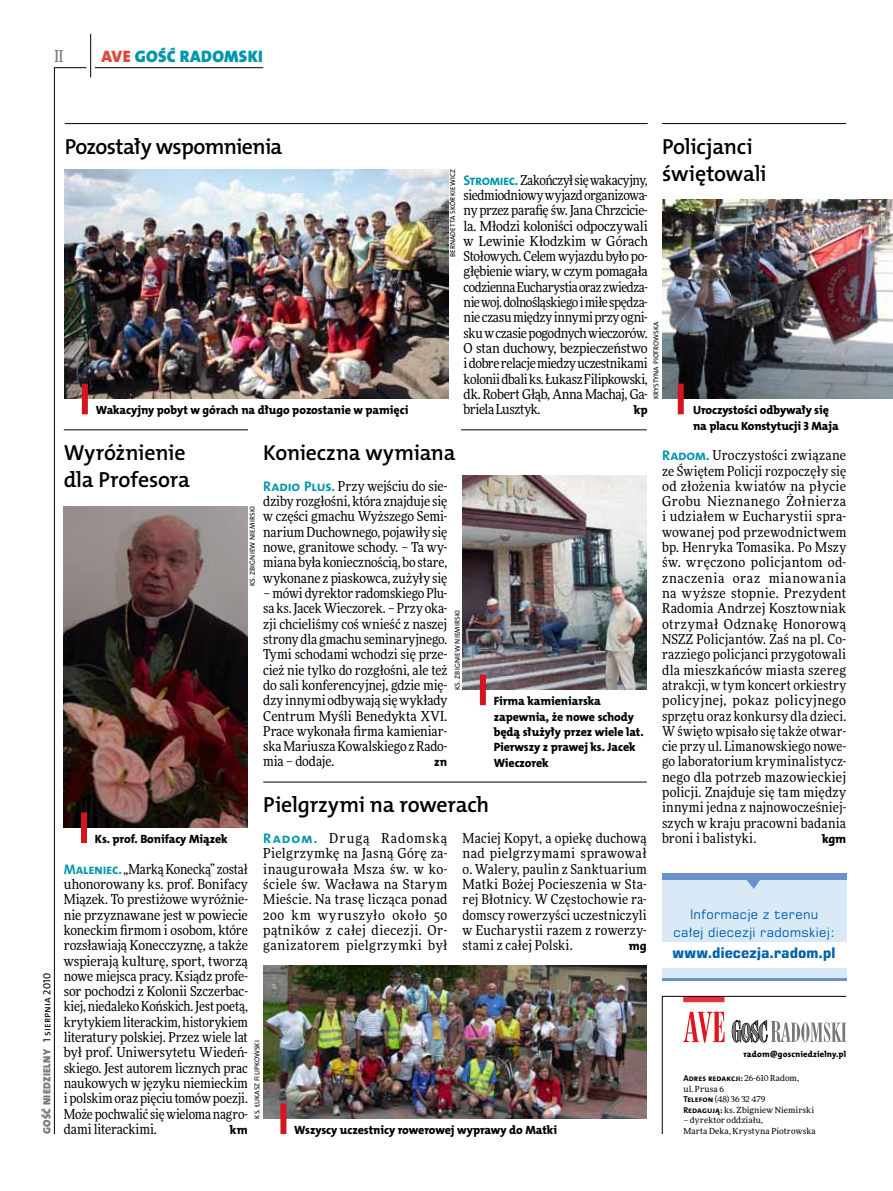
<style>
.page{position:relative;width:893px;height:1191px;background:#fff}
.page>*{position:absolute;margin:0;border:0;box-sizing:border-box;transform-origin:0 0}
.t1{font:21.9px/26.7px "The Mix HP6 Se Bld";letter-spacing:-.015em;color:#000}
.t2{font:21.75px "The Mix HP6 Se Bld";letter-spacing:-.015em;color:#000}
.t3{font:16.65px "The Mix HP9 Blk";letter-spacing:.02em;color:#0096aa}
.t4{font:500 16.5px "Freeday Narrow";color:#787779;scale:.9 1}
.t5{font:13.65px/15.3px "Freeday Narrow News";color:#000;text-align:justify}
.t6{font:700 13.5px "Square 721 PL";letter-spacing:-.015em;color:#0062ac}
.t7{font:12.3px "The Mix HP8 Ex Bld";color:#000}
.t8{font:12px/15.3px "The Mix HP8 Ex Bld";letter-spacing:-.005em;color:#000}
.t9{font:12px/18px "Square 721 PL";letter-spacing:.025em;color:#0062ac;text-align:center}
.t10{font:10.5px "The Mix HP9 Blk";letter-spacing:.025em;color:#787779}
.t11{font:8.55px "The Mix HP7 Bld";letter-spacing:.005em;color:#000}
.t12{font:8.55px "The Mix HP8 Ex Bld";letter-spacing:.015em;color:#000}
.t13{font:8.4px/10.5px "Freeday News";letter-spacing:.02em;color:#000}
.t14{font:7.2px "The Mix HP5 Plain";letter-spacing:.015em;color:#000}
.s1{color:#db4a39}
.s2{font-family:"The Mix HP7 Bld";font-size:13.95px;color:#0096aa}
.s3{font-family:"The Mix HP5 Plain";color:#000}
.s4{font-family:"Freeday News";font-size:8.4px}
.s5{font-family:"The Mix HP7 Bld";font-size:8.55px}
</style>
<div class="page">
<hr style="left:54px;top:67px;width:1px;height:1067px;background:#000">
<hr style="left:90px;top:34px;width:1px;height:43px;background:#000">
<hr style="left:54px;top:67px;width:32px;height:1px;background:#000">
<hr style="left:95px;top:67px;width:168px;height:1px;background:#000">
<hr style="left:461px;top:429px;width:186px;height:1px;background:#000">
<img style="left:463px;top:475px;width:183px;height:215px">
<div style="left:480px;top:674px;width:6px;height:31px;background:#d3151f"></div>
<svg style="left:662px;top:996px;width:185px;height:138px"></svg>
<div style="left:662px;top:873px;width:184px;height:108px;background:#dae9f6"></div>
<div style="left:662px;top:873px;width:184px;height:7px;background:#6b93c9"></div>
<hr style="left:662px;top:978px;width:184px;height:3px;background:#6b93c9">
<div style="left:662px;top:942px;width:184px;height:25px;background:#fff"></div>
<svg style="left:746px;top:880px;width:14px;height:9px"></svg>
<img style="left:64px;top:506px;width:184px;height:321px">
<hr style="left:64px;top:429px;width:184px;height:1px;background:#000">
<div style="left:81px;top:812px;width:6px;height:31px;background:#d3151f"></div>
<hr style="left:263px;top:781px;width:384px;height:1px;background:#000">
<img style="left:263px;top:965px;width:384px;height:153px">
<div style="left:280px;top:1103px;width:6px;height:31px;background:#d3151f"></div>
<img style="left:662px;top:200px;width:231px;height:199px">
<div style="left:678px;top:384px;width:6px;height:30px;background:#d3151f"></div>
<hr style="left:65px;top:123px;width:583px;height:1px;background:#000">
<img style="left:65px;top:169px;width:383px;height:230px">
<div style="left:82px;top:384px;width:6px;height:30px;background:#d3151f"></div>
<hr style="left:662px;top:123px;width:184px;height:1px;background:#000">
<p class="t4" style="left:54px;top:46px;width:11px">II</p>
<p class="t3" style="left:101px;top:46px;width:163px"><span class="s1">AVE</span> GOŚĆ RADOMSKI</p>
<h1 class="t1" style="left:65px;top:133px;width:219px">Pozostały wspomnienia</h1>
<p class="t8" style="left:96px;top:403px;width:314px">Wakacyjny pobyt w górach na długo pozostanie w pamięci</p>
<p class="t14" style="left:448px;top:257px;width:90px;rotate:-90deg">Bernadetta Skórkiewicz</p>
<h1 class="t1" style="left:662px;top:133px;width:106px">Policjanci świętowali</h1>
<p class="t5" style="left:464px;top:172px;width:186px"><span class="s2">Stromiec.</span> Zakończył się wakacyjny, siedmiodniowy wyjazd organizowa&shy;ny przez parafię św. Jana Chrzcicie&shy;la. Młodzi koloniści odpoczywali w Lewinie Kłodzkim w Górach Stołowych. Celem wyjazdu było po&shy;głębienie wiary, w czym pomagała codzienna Eucharystia oraz zwiedza&shy;nie woj. dolnośląskiego i miłe spędza&shy;nie czasu między innymi przy ogni&shy;sku w czasie pogodnych wieczorów.<br>O stan duchowy, bezpieczeństwo i dobre relacje miedzy uczestnikami kolonii dbali ks. Łukasz Filipkowski, dk. Robert Głąb, Anna Machaj, Ga&shy;briela Lusztyk.</p>
<p class="t14" style="left:651px;top:399px;width:79px;rotate:-90deg">krystyna piotrowska</p>
<p class="t8" style="left:693px;top:403px;width:147px">Uroczystości odbywały się na placu Konstytucji 3 Maja</p>
<p class="t7" style="left:634px;top:402px;width:16px">kp</p>
<p class="t10" style="left:40px;top:1134px;width:162px;rotate:-90deg">GOŚĆ NIEDZIELNY <span class="s3">1 sierpnia 2010</span></p>
<h1 class="t1" style="left:64px;top:439px;width:128px">Wyróżnienie dla Profesora</h1>
<p class="t14" style="left:248px;top:586px;width:81px;rotate:-90deg">Ks. Zbigniew N iemirski</p>
<h2 class="t2" style="left:263px;top:439px;width:194px">Konieczna wymiana</h2>
<p class="t5" style="left:263px;top:478px;width:186px"><span class="s2">Radio Plus.</span> Przy wejściu do sie&shy;dziby rozgłośni, która znajduje się w części gmachu Wyższego Semi&shy;narium Duchownego, pojawiły się nowe, granitowe schody. – Ta wy&shy;miana była koniecznością, bo stare, wykonane z piaskowca, zużyły się</p>
<p class="t5" style="left:263px;top:585px;width:186px">– mówi dyrektor radomskiego Plu&shy;sa ks. Jacek Wieczorek. – Przy oka&shy;zji chcieliśmy coś wnieść z naszej strony dla gmachu seminaryjnego.<br>Tymi schodami wchodzi się prze&shy;cież nie tylko do rozgłośni, ale też do sali konferencyjnej, gdzie mię&shy;dzy innymi odbywają się wykłady Centrum Myśli Benedykta XVI.<br>Prace wykonała firma kamieniar&shy;ska Mariusza Kowalskiego z Rado&shy;mia – dodaje.</p>
<p class="t14" style="left:453px;top:690px;width:81px;rotate:-90deg">ks. zbigniew niemirski</p>
<p class="t7" style="left:434px;top:754px;width:15px">zn</p>
<p class="t8" style="left:494px;top:693px;width:152px">Firma kamieniarska zapewnia, że nowe schody będą służyły przez wiele lat.<br>Pierwszy z prawej ks. Jacek<br>Wieczorek</p>
<h1 class="t1" style="left:263px;top:792px;width:228px">Pielgrzymi na rowerach</h1>
<p class="t8" style="left:95px;top:831px;width:134px">Ks. prof. Bonifacy Miązek</p>
<p class="t5" style="left:263px;top:830px;width:186px"><span class="s2">Radom.</span> Drugą Radomską Pielgrzymkę na Jasną Górę za&shy;inaugurowała Msza św. w ko&shy;ściele św. Wacława na Starym Mieście. Na trasę licząca ponad 200 km wyruszyło około 50 pątników z całej diecezji. Or&shy;ganizatorem pielgrzymki był</p>
<p class="t5" style="left:463px;top:830px;width:186px">Maciej Kopyt, a opiekę duchową nad pielgrzymami sprawował o. Walery, paulin z Sanktuarium Matki Bożej Pocieszenia w Sta&shy;rej Błotnicy. W Częstochowie ra&shy;domscy rowerzyści uczestniczyli w Eucharystii razem z rowerzy&shy;stami z całej Polski.</p>
<p class="t5" style="left:64px;top:861px;width:186px"><span class="s2">Maleniec.</span> „Marką Konecką” został uhonorowany ks. prof. Bonifacy Miązek. To prestiżowe wyróżnie&shy;nie przyznawane jest w powiecie koneckim firmom i osobom, które rozsławiają Konecczyznę, a także wspierają kulturę, sport, tworzą nowe miejsca pracy. Ksiądz profe&shy;sor pochodzi z Kolonii Szczerbac&shy;kiej, niedaleko Końskich. Jest poetą, krytykiem literackim, historykiem literatury polskiej. Przez wiele lat był prof. Uniwersytetu Wiedeń&shy;skiego. Jest autorem licznych prac naukowych w języku niemieckim i polskim oraz pięciu tomów poezji.<br>Może pochwalić się wieloma nagro&shy;dami literackimi.</p>
<p class="t7" style="left:629px;top:938px;width:19px">mg</p>
<p class="t14" style="left:253px;top:1118px;width:80px;rotate:-90deg">ks. łukasz filipkowski</p>
<p class="t7" style="left:230px;top:1122px;width:19px">km</p>
<p class="t8" style="left:294px;top:1122px;width:264px">Wszyscy uczestnicy rowerowej wyprawy do Matki</p>
<p class="t5" style="left:662px;top:447px;width:186px"><span class="s2">Radom.</span> Uroczystości związane ze Świętem Policji rozpoczęły się od złożenia kwiatów na płycie Grobu Nieznanego Żołnierza i udziałem w Eucharystii spra&shy;wowanej pod przewodnictwem bp. Henryka Tomasika. Po Mszy św. wręczono policjantom od&shy;znaczenia oraz mianowania na wyższe stopnie. Prezydent Radomia Andrzej Kosztowniak otrzymał Odznakę Honorową NSZZ Policjantów. Zaś na pl. Co&shy;razziego policjanci przygotowali dla mieszkańców miasta szereg atrakcji, w tym koncert orkiestry policyjnej, pokaz policyjnego sprzętu oraz konkursy dla dzieci.<br>W święto wpisało się także otwar&shy;cie przy ul. Limanowskiego nowe&shy;go laboratorium kryminalistycz&shy;nego dla potrzeb mazowieckiej policji. Znajduje się tam między innymi jedna z najnowocześniej&shy;szych w kraju pracowni badania broni i balistyki.</p>
<p class="t7" style="left:822px;top:831px;width:26px">kgm</p>
<p class="t9" style="left:673px;top:904px;width:163px">Informacje z terenu<br>całej diecezji radomskiej:</p>
<p class="t6" style="left:673px;top:943px;width:165px">www.diecezja.radom.pl</p>
<p class="t12" style="left:743px;top:1048px;width:104px">radom@goscniedzielny.pl</p>
<p class="t11" style="left:683px;top:1073px;width:117px">Adres redakcji: <span class="s4">26-610 Radom,</span></p>
<p class="t13" style="left:683px;top:1083px;width:132px">ul. Prusa 6<br><span class="s5">Telefon</span> (48) 36 32 479<br><span class="s5">Redagują:</span> ks. Zbigniew Niemirski</p>
<p class="t13" style="left:683px;top:1115px;width:134px">– dyrektor oddziału,<br>Marta Deka, Krystyna Piotrowska</p>
</div>
